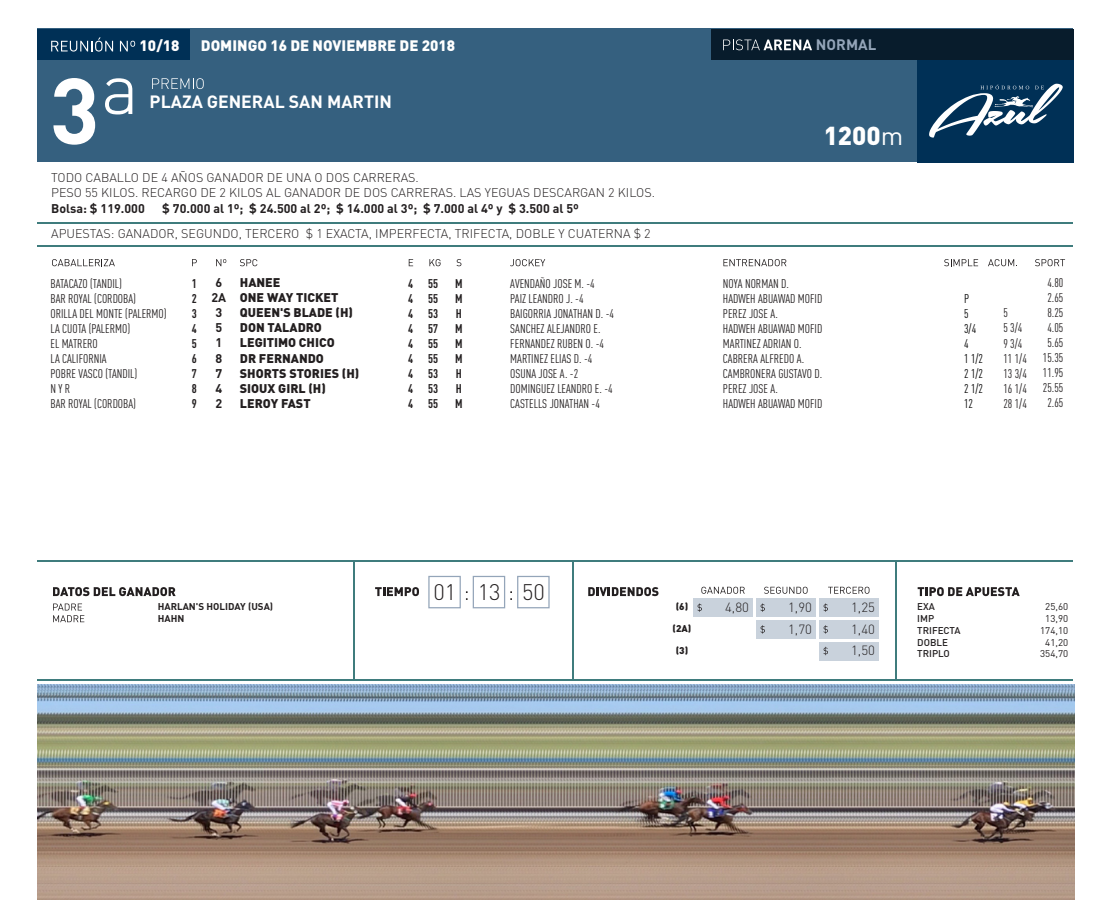
<style>
.page{position:relative;width:1098px;height:922px;background:#fff}
.page>*{position:absolute;margin:0;border:0;box-sizing:border-box;transform-origin:0 0}
.t1{font:700 92px "DIN Pro";color:#fff}
.t2{font:900 25.62px "DIN Pro";color:#fff}
.t3{font:300 22.25px "DIN Pro";color:#231f20}
.t4{font:700 17.62px "DIN Pro";color:#fff}
.t5{font:900 15px "DIN Pro";color:#fff}
.t6{font:700 15px "DIN Pro";color:#94a5b9}
.t7{font:300 13.25px "DIN Pro";color:#231f20}
.t8{font:12.5px/15px "FFDIN Pro Cond";color:#231f20}
.t9{font:300 12.5px/15px "DIN Pro";color:#231f20}
.t10{font:900 12.5px/15px "DIN Pro";color:#231f20}
.t11{font:700 12.5px/15px "DIN Pro";color:#231f20;text-align:center}
.t12{font:700 12.5px/15px "FFDIN Pro Cond";color:#231f20;text-align:justify}
.t13{font:12.5px/15px "FFDIN Pro Cond";color:#000}
.t14{font:9.75px/11.8px "DIN Pro";color:#231f20;text-align:center}
.t15{font:500 9.75px/11.8px "DIN Pro";color:#231f20}
.t16{font:700 9.75px/11.8px "DIN Pro";color:#231f20}
.t17{font:900 9.75px "DIN Pro";color:#231f20}
.s1{font-weight:400}
</style>
<div class="page">
<div style="left:37px;top:28px;width:1036px;height:133px;background:#35607f"></div>
<div style="left:917px;top:29px;width:156px;height:134px;background:#003056"></div>
<div style="left:37px;top:29px;width:154px;height:31px;background:#003056"></div>
<div style="left:710px;top:29px;width:363px;height:31px;background:#081c2c"></div>
<hr style="left:37px;top:560px;width:1036px;height:1px;background:#3f7c7d">
<hr style="left:37px;top:679px;width:1036px;height:1px;background:#3f7c7d">
<hr style="left:572px;top:560px;width:1px;height:120px;background:#3f7c7d">
<hr style="left:353px;top:560px;width:1px;height:120px;background:#3f7c7d">
<hr style="left:895px;top:560px;width:1px;height:120px;background:#3f7c7d">
<div style="left:428px;top:575px;width:33px;height:33px;border:1px solid #94a5b9"></div>
<div style="left:472px;top:575px;width:33px;height:33px;border:1px solid #94a5b9"></div>
<div style="left:517px;top:575px;width:32px;height:33px;border:1px solid #94a5b9"></div>
<hr style="left:37px;top:222px;width:1036px;height:1px;background:#3f7c7d">
<hr style="left:37px;top:245px;width:1036px;height:2px;background:#3f7c7d">
<svg style="left:51px;top:37px;width:62px;height:15px"></svg>
<svg style="left:120px;top:41px;width:15px;height:10px"></svg>
<svg style="left:723px;top:39px;width:89px;height:11px"></svg>
<svg style="left:105px;top:78px;width:27px;height:36px"></svg>
<svg style="left:152px;top:78px;width:52px;height:11px"></svg>
<svg style="left:52px;top:259px;width:63px;height:7px"></svg>
<svg style="left:240px;top:259px;width:17px;height:7px"></svg>
<svg style="left:510px;top:259px;width:35px;height:7px"></svg>
<svg style="left:723px;top:259px;width:63px;height:7px"></svg>
<svg style="left:944px;top:259px;width:34px;height:7px"></svg>
<svg style="left:1035px;top:259px;width:30px;height:7px"></svg>
<svg style="left:988px;top:259px;width:29px;height:7px"></svg>
<svg style="left:192px;top:259px;width:5px;height:7px"></svg>
<svg style="left:409px;top:259px;width:4px;height:7px"></svg>
<svg style="left:429px;top:259px;width:11px;height:7px"></svg>
<svg style="left:456px;top:259px;width:5px;height:7px"></svg>
<svg style="left:216px;top:259px;width:10px;height:7px"></svg>
<svg style="left:375px;top:587px;width:44px;height:9px"></svg>
<svg style="left:53px;top:587px;width:123px;height:9px"></svg>
<svg style="left:588px;top:587px;width:70px;height:9px"></svg>
<svg style="left:917px;top:587px;width:102px;height:9px"></svg>
<svg style="left:701px;top:586px;width:43px;height:7px"></svg>
<svg style="left:764px;top:586px;width:43px;height:7px"></svg>
<svg style="left:828px;top:586px;width:41px;height:7px"></svg>
<div style="left:693px;top:598px;width:59px;height:18px;background:#c9d2dc"></div>
<svg style="left:697px;top:603px;width:5px;height:8px"></svg>
<div style="left:756px;top:598px;width:59px;height:18px;background:#c9d2dc"></div>
<svg style="left:760px;top:603px;width:5px;height:8px"></svg>
<div style="left:819px;top:598px;width:59px;height:18px;background:#c9d2dc"></div>
<svg style="left:823px;top:603px;width:5px;height:8px"></svg>
<div style="left:756px;top:619px;width:59px;height:19px;background:#c9d2dc"></div>
<svg style="left:760px;top:625px;width:5px;height:8px"></svg>
<div style="left:819px;top:619px;width:59px;height:19px;background:#c9d2dc"></div>
<svg style="left:823px;top:625px;width:5px;height:8px"></svg>
<div style="left:819px;top:641px;width:59px;height:19px;background:#c9d2dc"></div>
<svg style="left:823px;top:646px;width:5px;height:9px"></svg>
<svg style="left:53px;top:603px;width:31px;height:19px"></svg>
<svg style="left:929px;top:84px;width:133px;height:53px"></svg>
<img style="left:37px;top:684px;width:1037px;height:215px">
<h1 class="t1" style="left:50px;top:48px;width:51px">3</h1>
<p class="t5" style="left:140px;top:36px;width:41px">10/18</p>
<p class="t5" style="left:201px;top:36px;width:256px">DOMINGO 16 DE NOVIEMBRE DE 2018</p>
<p class="t6" style="left:816px;top:35px;width:62px">NORMAL</p>
<h3 class="t4" style="left:150px;top:89px;width:244px">PLAZA GENERAL SAN MARTIN</h3>
<h2 class="t2" style="left:823px;top:118px;width:81px">1200<span class="s1">m</span></h2>
<p class="t9" style="left:51px;top:169px;width:605px">TODO CABALLO DE 4 AÑOS GANADOR DE UNA O DOS CARRERAS.<br>PESO 55 KILOS. RECARGO DE 2 KILOS AL GANADOR DE DOS CARRERAS. LAS YEGUAS DESCARGAN 2 KILOS.</p>
<p class="t11" style="left:51px;top:201px;width:95px">Bolsa: $ 119.000</p>
<p class="t11" style="left:162px;top:201px;width:418px">$ 70.000 al 1º; $ 24.500 al 2º; $ 14.000 al 3º; $ 7.000 al 4º y $ 3.500 al 5º</p>
<p class="t9" style="left:51px;top:226px;width:601px">APUESTAS: GANADOR, SEGUNDO, TERCERO $ 1 EXACTA, IMPERFECTA, TRIFECTA, DOBLE Y CUATERNA $ 2</p>
<p class="t8" style="left:50px;top:275px;width:118px">BATACAZO (TANDIL)<br>BAR ROYAL (CORDOBA)<br>ORILLA DEL MONTE (PALERMO)<br>LA CUOTA (PALERMO)<br>EL MATRERO<br>LA CALIFORNIA<br>POBRE VASCO (TANDIL)<br>N Y R<br>BAR ROYAL (CORDOBA)</p>
<p class="t12" style="left:192px;top:275px;width:7px">1<br>2<br>3<br>4<br>5<br>6<br>7<br>8<br>9</p>
<p class="t11" style="left:211px;top:275px;width:16px">6<br>2A<br>3<br>5<br>1<br>8<br>7<br>4<br>2</p>
<p class="t10" style="left:240px;top:275px;width:121px">HANEE<br>ONE WAY TICKET<br>QUEEN'S BLADE (H)<br>DON TALADRO<br>LEGITIMO CHICO<br>DR FERNANDO<br>SHORTS STORIES (H)<br>SIOUX GIRL (H)<br>LEROY FAST</p>
<p class="t12" style="left:408px;top:275px;width:7px">4<br>4<br>4<br>4<br>4<br>4<br>4<br>4<br>4</p>
<p class="t12" style="left:428px;top:275px;width:12px">55<br>55<br>53<br>57<br>55<br>55<br>53<br>53<br>55</p>
<p class="t12" style="left:455px;top:275px;width:9px">M M H M M M H H M</p>
<p class="t8" style="left:510px;top:275px;width:105px">AVENDAÑO JOSE M. -4<br>PAIZ LEANDRO J. -4<br>BAIGORRIA JONATHAN D. -4<br>SANCHEZ ALEJANDRO E.<br>FERNANDEZ RUBEN O. -4<br>MARTINEZ ELIAS D. -4<br>OSUNA JOSE A. -2<br>DOMINGUEZ LEANDRO E. -4<br>CASTELLS JONATHAN -4</p>
<p class="t8" style="left:723px;top:275px;width:101px">NOYA NORMAN D.<br>HADWEH ABUAWAD MOFID<br>PEREZ JOSE A.<br>HADWEH ABUAWAD MOFID<br>MARTINEZ ADRIAN O.<br>CABRERA ALFREDO A.<br>CAMBRONERA GUSTAVO D.<br>PEREZ JOSE A.<br>HADWEH ABUAWAD MOFID</p>
<h3 class="t3" style="left:433px;top:576px;width:113px">01 13 50</h3>
<p class="t13" style="left:964px;top:290px;width:21px">P<br>5<br>3/4<br>4<br>1 1/2<br>2 1/2<br>2 1/2<br>12</p>
<p class="t8" style="left:1003px;top:304px;width:25px">5<br>5 3/4<br>9 3/4<br>11 1/4<br>13 3/4<br>16 1/4<br>28 1/4</p>
<p class="t8" style="left:1042px;top:274px;width:22px;text-align:center">4.80<br>2.65<br>8.25<br>4.05<br>5.65<br>15.35<br>11.95<br>25.55<br>2.65</p>
<p class="t16" style="left:158px;top:600px;width:117px">HARLAN'S HOLIDAY (USA)<br>HAHN</p>
<p class="t14" style="left:1040px;top:600px;width:30px">25,60<br>13,90<br>174,10<br>41,20<br>354,70</p>
<p class="t17" style="left:675px;top:600px;width:14px">(6)</p>
<p class="t7" style="left:725px;top:598px;width:25px">4,80</p>
<p class="t7" style="left:788px;top:598px;width:25px">1,90</p>
<p class="t7" style="left:851px;top:598px;width:25px">1,25</p>
<p class="t17" style="left:672px;top:622px;width:20px">(2A)</p>
<p class="t7" style="left:788px;top:620px;width:25px">1,70</p>
<p class="t7" style="left:851px;top:620px;width:25px">1,40</p>
<p class="t17" style="left:675px;top:643px;width:14px">(3)</p>
<p class="t7" style="left:851px;top:641px;width:25px">1,50</p>
<p class="t15" style="left:917px;top:600px;width:45px">EXA<br>IMP<br>TRIFECTA<br>DOBLE<br>TRIPLO</p>
</div>
